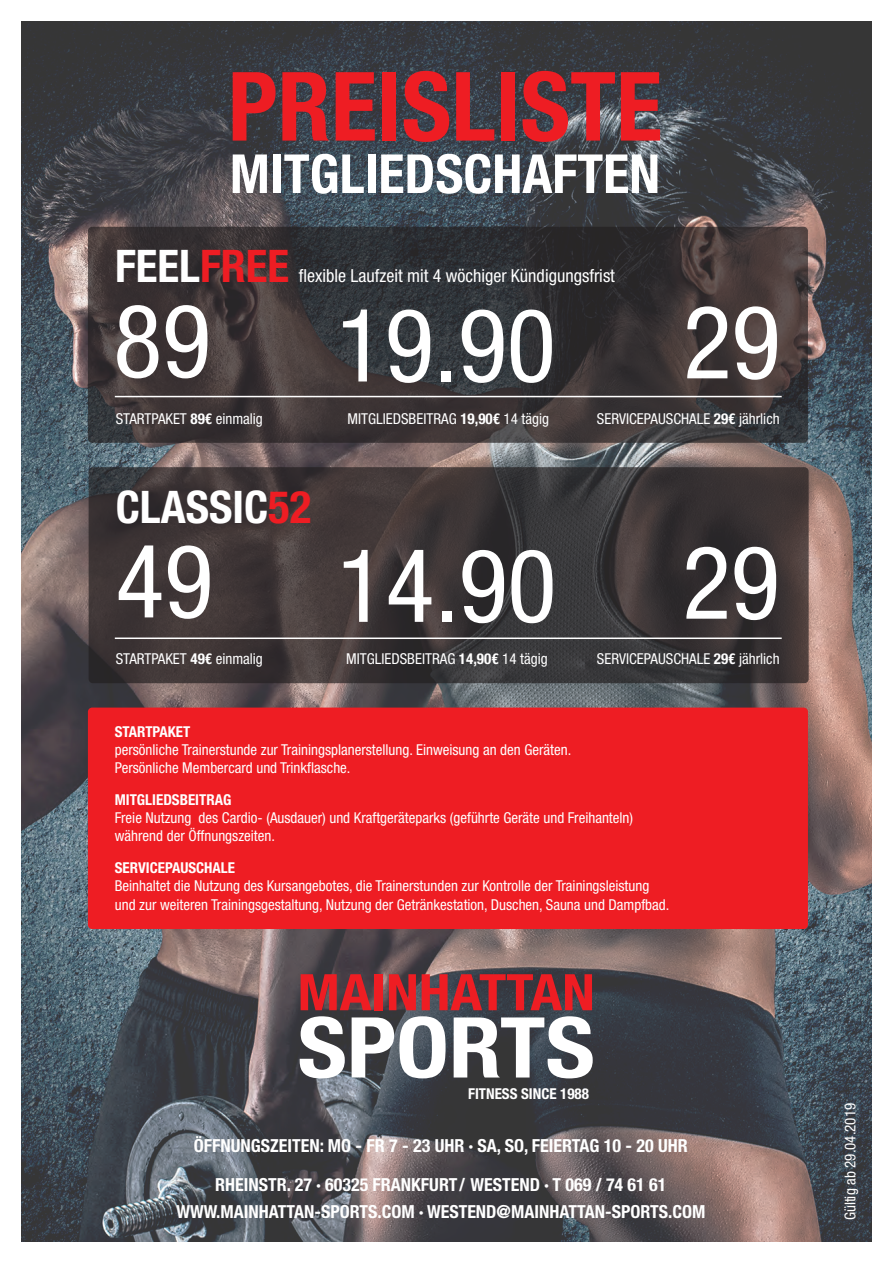
<style>
.page{position:relative;width:893px;height:1263px;background:#fff}
.page>*{position:absolute;margin:0;border:0;box-sizing:border-box;transform-origin:0 0}
.t1{font:condensed 101.55px "Helvetica Neue LT";color:#fff}
.t2{font:700 condensed 95.85px "Helvetica Neue LT";color:#ee1d23}
.t3{font:700 condensed 84px "Helvetica Neue";color:#fff;scale:1.13 1}
.t4{font:700 condensed 54px "Helvetica Neue LT";color:#fff}
.t5{font:700 condensed 50.4px "Helvetica Neue";color:#ee1d23;scale:1.13 1}
.t6{font:700 condensed 45px "Helvetica Neue LT";color:#fff}
.t7{font:700 condensed 18px/39px "Helvetica Neue";color:#fff;text-align:center}
.t8{font:condensed 18px "Helvetica Neue LT";color:#fff}
.t9{font:condensed 15px/18px "Helvetica Neue LT";color:#fff}
.t10{font:700 condensed 15px "Helvetica Neue LT";color:#fff}
.t11{font:700 condensed 15px "Helvetica Neue";color:#fff}
.s1{color:#ee1d23}
.s2{font-weight:700}
</style>
<div class="page">
<img style="left:21px;top:21px;width:851px;height:1221px">
<div style="left:88px;top:227px;width:720px;height:216px;background:#231f20;border-radius:4px;opacity:.69"></div>
<div style="left:89px;top:467px;width:720px;height:216px;background:#231f20;border-radius:4px;opacity:.69"></div>
<div style="left:88px;top:707px;width:720px;height:222px;background:#ee1d23;border-radius:4px"></div>
<hr style="left:115px;top:396px;width:667px;height:1px;background:#fff">
<hr style="left:115px;top:637px;width:667px;height:2px;background:#fff">
<h2 class="t2" style="left:228px;top:72px;width:436px">PREISLISTE</h2>
<h3 class="t4" style="left:230px;top:154px;width:432px">MITGLIEDSCHAFTEN</h3>
<h3 class="t6" style="left:115px;top:250px;width:176px">FEEL<span class="s1">FREE</span></h3>
<p class="t8" style="left:299px;top:269px;width:318px">flexible Laufzeit mit 4 wöchiger Kündigungsfrist</p>
<h1 class="t1" style="left:113px;top:309px;width:444px">89 19.90</h1>
<h1 class="t1" style="left:683px;top:306px;width:99px">29</h1>
<p class="t9" style="left:347px;top:410px;width:203px">MITGLIEDSBEITRAG <span class="s2">19,90€</span> 14 tägig</p>
<p class="t9" style="left:597px;top:410px;width:184px">SERVICEPAUSCHALE <span class="s2">29€</span> jährlich</p>
<p class="t9" style="left:116px;top:410px;width:149px">STARTPAKET <span class="s2">89€</span> einmalig</p>
<h3 class="t6" style="left:116px;top:491px;width:197px">CLASSIC<span class="s1">52</span></h3>
<h1 class="t1" style="left:116px;top:549px;width:665px">49 14.90 29</h1>
<p class="t9" style="left:346px;top:651px;width:203px">MITGLIEDSBEITRAG <span class="s2">14,90€</span> 14 tägig</p>
<p class="t9" style="left:597px;top:651px;width:184px">SERVICEPAUSCHALE <span class="s2">29€</span> jährlich</p>
<p class="t9" style="left:116px;top:651px;width:149px">STARTPAKET <span class="s2">49€</span> einmalig</p>
<p class="t10" style="left:115px;top:726px;width:77px">STARTPAKET</p>
<p class="t9" style="left:115px;top:742px;width:458px">persönliche Trainerstunde zur Trainingsplanerstellung. Einweisung an den Geräten.<br>Persönliche Membercard und Trinkflasche.</p>
<p class="t10" style="left:115px;top:794px;width:118px">MITGLIEDSBEITRAG</p>
<p class="t9" style="left:115px;top:810px;width:520px">Freie Nutzung des Cardio- (Ausdauer) und Kraftgeräteparks (geführte Geräte und Freihanteln) während der Öffnungszeiten.</p>
<p class="t10" style="left:115px;top:863px;width:122px">SERVICEPAUSCHALE</p>
<p class="t9" style="left:115px;top:878px;width:556px">Beinhaltet die Nutzung des Kursangebotes, die Trainerstunden zur Kontrolle der Trainingsleistung und zur weiteren Trainingsgestaltung, Nutzung der Getränkestation, Duschen, Sauna und Dampfbad.</p>
<h3 class="t5" style="left:298px;top:950px;width:265px">MAINHATTAN</h3>
<h3 class="t3" style="left:298px;top:978px;width:264px">SPORTS</h3>
<p class="t11" style="left:468px;top:1081px;width:122px">FITNESS SINCE 1988</p>
<p class="t7" style="left:194px;top:1125px;width:495px">ÖFFNUNGSZEITEN: MO - FR 7 - 23 UHR · SA, SO, FEIERTAG 10 - 20 UHR<br>RHEINSTR. 27 · 60325 FRANKFURT/ WESTEND · T 069 / 74 61 61</p>
<p class="t7" style="left:176px;top:1191px;width:530px">WWW.MAINHATTAN-SPORTS.COM · WESTEND@MAINHATTAN-SPORTS.COM</p>
<p class="t9" style="left:842px;top:1220px;width:119px;rotate:-90deg">Gültig ab 29.04.2019</p>
</div>
